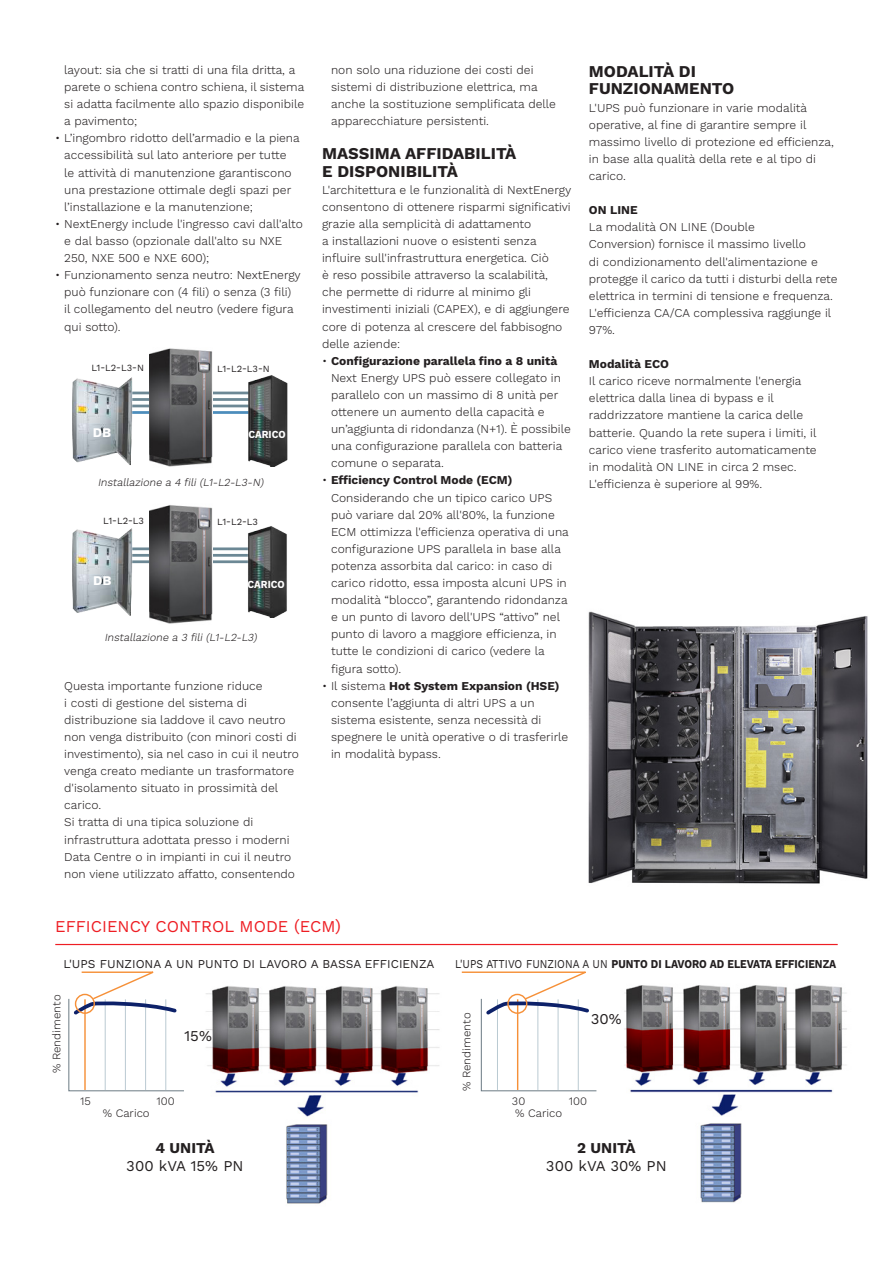
<style>
.page{position:relative;width:893px;height:1263px;background:#fff}
.page>*{position:absolute;margin:0;border:0;box-sizing:border-box;transform-origin:0 0}
.t1{font:700 16.5px/17.1px "Work Sans";color:#231f20}
.t2{font:16.5px "Work Sans";color:#ee1d23}
.t3{font:15px "Work Sans";color:#231f20}
.t4{font:700 15px "Work Sans";color:#231f20}
.t5{font:700 13.2px "Work Sans";color:#fff}
.t6{font:300 12px/17.1px "Work Sans";color:#231f20}
.t7{font:700 12px "Work Sans";color:#231f20;scale:.87 1}
.t8{font:12px "Work Sans";color:#231f20}
.t9{font:700 12px "Work Sans";color:#231f20}
.t10{font:300 11.4px "Work Sans";color:#231f20}
.t11{font:italic 300 10.8px "Work Sans";color:#231f20}
.t12{font:700 10.8px "Work Sans";color:#fff;scale:.91 1}
.t13{font:9.45px "Work Sans";color:#231f20}
.s1{font-weight:700}
.s2{font-weight:400}
</style>
<div class="page">
<hr style="left:115px;top:392px;width:64px;height:2px;background:#6c8895">
<hr style="left:115px;top:398px;width:64px;height:3px;background:#6c8895">
<hr style="left:115px;top:405px;width:64px;height:2px;background:#6c8895">
<hr style="left:115px;top:411px;width:64px;height:3px;background:#4c8dbc">
<hr style="left:186px;top:392px;width:65px;height:2px;background:#6c8895">
<hr style="left:186px;top:398px;width:65px;height:3px;background:#6c8895">
<hr style="left:186px;top:405px;width:65px;height:2px;background:#6c8895">
<hr style="left:186px;top:411px;width:65px;height:3px;background:#4c8dbc">
<img style="left:149px;top:348px;width:63px;height:119px">
<hr style="left:115px;top:547px;width:64px;height:3px;background:#6c8895">
<hr style="left:115px;top:554px;width:64px;height:3px;background:#6c8895">
<hr style="left:115px;top:560px;width:64px;height:3px;background:#6c8895">
<hr style="left:186px;top:547px;width:65px;height:3px;background:#6c8895">
<hr style="left:186px;top:554px;width:65px;height:3px;background:#6c8895">
<hr style="left:186px;top:560px;width:65px;height:3px;background:#6c8895">
<img style="left:149px;top:505px;width:63px;height:119px">
<img style="left:72px;top:377px;width:62px;height:89px">
<img style="left:223px;top:375px;width:65px;height:92px">
<img style="left:72px;top:528px;width:62px;height:88px">
<img style="left:223px;top:526px;width:64px;height:91px">
<hr style="left:55px;top:944px;width:783px;height:1px;background:#ee1d23">
<img style="left:206px;top:986px;width:234px;height:218px">
<img style="left:624px;top:985px;width:223px;height:218px">
<img style="left:588px;top:611px;width:280px;height:273px">
<svg style="left:68px;top:971px;width:116px;height:120px"></svg>
<div style="left:75px;top:994px;width:20px;height:20px;border:1px solid #f69038;border-radius:50%"></div>
<svg style="left:461px;top:971px;width:136px;height:120px"></svg>
<div style="left:507px;top:994px;width:20px;height:20px;border:1px solid #f69038;border-radius:50%"></div>
<p class="t6" style="left:64px;top:62px;width:242px">layout: sia che si tratti di una fila dritta, a parete o schiena contro schiena, il sistema si adatta facilmente allo spazio disponibile a pavimento;</p>
<p class="t6" style="left:64px;top:130px;width:237px;text-indent:-9px">• L’ingombro ridotto dell’armadio e la piena accessibilità sul lato anteriore per tutte<br>le attività di manutenzione garantiscono una prestazione ottimale degli spazi per l’installazione e la manutenzione;</p>
<p class="t6" style="left:64px;top:216px;width:240px;text-indent:-9px">• NextEnergy include l'ingresso cavi dall'alto e dal basso (opzionale dall'alto su NXE<br>250, NXE 500 e NXE 600);</p>
<p class="t6" style="left:64px;top:267px;width:238px;text-indent:-9px">• Funzionamento senza neutro: NextEnergy può funzionare con (4 fili) o senza (3 fili)<br>il collegamento del neutro (vedere figura qui sotto).</p>
<p class="t13" style="left:91px;top:362px;width:54px">L1-L2-L3-N</p>
<p class="t13" style="left:217px;top:363px;width:54px">L1-L2-L3-N</p>
<p class="t5" style="left:93px;top:424px;width:20px">DB</p>
<p class="t12" style="left:249px;top:428px;width:42px">CARICO</p>
<p class="t11" style="left:98px;top:476px;width:170px">Installazione a 4 fili (L1-L2-L3-N)</p>
<p class="t13" style="left:103px;top:515px;width:42px">L1-L2-L3</p>
<p class="t13" style="left:217px;top:516px;width:42px">L1-L2-L3</p>
<p class="t5" style="left:93px;top:573px;width:20px">DB</p>
<p class="t12" style="left:248px;top:578px;width:42px">CARICO</p>
<p class="t11" style="left:104px;top:631px;width:156px">Installazione a 3 fili (L1-L2-L3)</p>
<p class="t6" style="left:64px;top:677px;width:236px">Questa importante funzione riduce<br>i costi di gestione del sistema di distribuzione sia laddove il cavo neutro non venga distribuito (con minori costi di investimento), sia nel caso in cui il neutro venga creato mediante un trasformatore d'isolamento situato in prossimità del carico.</p>
<p class="t6" style="left:64px;top:814px;width:232px">Si tratta di una tipica soluzione di infrastruttura adottata presso i moderni Data Centre o in impianti in cui il neutro non viene utilizzato affatto, consentendo</p>
<p class="t6" style="left:331px;top:62px;width:226px">non solo una riduzione dei costi dei sistemi di distribuzione elettrica, ma anche la sostituzione semplificata delle apparecchiature persistenti.</p>
<p class="t1" style="left:322px;top:146px;width:196px">MASSIMA AFFIDABILITÀ</p>
<p class="t1" style="left:322px;top:163px;width:137px">E DISPONIBILITÀ</p>
<p class="t6" style="left:322px;top:182px;width:251px">L'architettura e le funzionalità di NextEnergy consentono di ottenere risparmi significativi grazie alla semplicità di adattamento<br>a installazioni nuove o esistenti senza influire sull'infrastruttura energetica. Ciò<br>è reso possibile attraverso la scalabilità, che permette di ridurre al minimo gli investimenti iniziali (CAPEX), e di aggiungere core di potenza al crescere del fabbisogno delle aziende:</p>
<p class="t6" style="left:331px;top:353px;width:241px;text-indent:-9px">• <span class="s1">Configurazione parallela fino a 8 unità </span>Next Energy UPS può essere collegato in parallelo con un massimo di 8 unità per ottenere un aumento della capacità e un’aggiunta di ridondanza (N+1). È possibile una configurazione parallela con batteria comune o separata.</p>
<p class="t6" style="left:331px;top:472px;width:239px;text-indent:-9px">• <span class="s1">Efficiency Control Mode (ECM)<br></span>Considerando che un tipico carico UPS può variare dal 20% all'80%, la funzione ECM ottimizza l'efficienza operativa di una configurazione UPS parallela in base alla potenza assorbita dal carico: in caso di carico ridotto, essa imposta alcuni UPS in modalità “blocco”, garantendo ridondanza e un punto di lavoro dell'UPS “attivo” nel punto di lavoro a maggiore efficienza, in tutte le condizioni di carico (vedere la figura sotto).</p>
<p class="t6" style="left:331px;top:677px;width:239px;text-indent:-9px">• Il sistema <span class="s1">Hot System Expansion (HSE) </span>consente l’aggiunta di altri UPS a un sistema esistente, senza necessità di spegnere le unità operative o di trasferirle in modalità bypass.</p>
<p class="t2" style="left:55px;top:917px;width:287px">EFFICIENCY CONTROL MODE (ECM)</p>
<p class="t1" style="left:589px;top:64px;width:147px">MODALITÀ DI<br>FUNZIONAMENTO</p>
<p class="t6" style="left:589px;top:99px;width:246px">L'UPS può funzionare in varie modalità operative, al fine di garantire sempre il massimo livello di protezione ed efficienza, in base alla qualità della rete e al tipo di carico.</p>
<p class="t9" style="left:589px;top:203px;width:50px">ON LINE</p>
<p class="t6" style="left:589px;top:219px;width:250px">La modalità ON LINE (Double<br>Conversion) fornisce il massimo livello<br>di condizionamento dell'alimentazione e protegge il carico da tutti i disturbi della rete elettrica in termini di tensione e frequenza.<br>L'efficienza CA/CA complessiva raggiunge il 97%.</p>
<p class="t9" style="left:589px;top:357px;width:82px">Modalità ECO</p>
<p class="t6" style="left:589px;top:373px;width:229px">Il carico riceve normalmente l'energia elettrica dalla linea di bypass e il raddrizzatore mantiene la carica delle batterie. Quando la rete supera i limiti, il carico viene trasferito automaticamente in modalità ON LINE in circa 2 msec.<br>L'efficienza è superiore al 99%.</p>
<p class="t8" style="left:63px;top:956px;width:373px">L'UPS FUNZIONA A UN PUNTO DI LAVORO A BASSA EFFICIENZA</p>
<p class="t7" style="left:455px;top:957px;width:440px"><span class="s2">L'UPS ATTIVO FUNZIONA A UN</span> PUNTO DI LAVORO AD ELEVATA EFFICIENZA</p>
<p class="t10" style="left:50px;top:1073px;width:80px;rotate:-90deg">% Rendimento</p>
<p class="t3" style="left:184px;top:1027px;width:29px">15%</p>
<p class="t10" style="left:80px;top:1094px;width:12px">15</p>
<p class="t10" style="left:156px;top:1094px;width:20px">100</p>
<p class="t10" style="left:103px;top:1106px;width:49px">% Carico</p>
<p class="t4" style="left:155px;top:1139px;width:61px">4 UNITÀ</p>
<p class="t3" style="left:126px;top:1157px;width:119px">300 kVA 15% PN</p>
<p class="t10" style="left:460px;top:1091px;width:80px;rotate:-90deg">% Rendimento</p>
<p class="t3" style="left:591px;top:1010px;width:32px">30%</p>
<p class="t10" style="left:512px;top:1094px;width:15px">30</p>
<p class="t10" style="left:569px;top:1094px;width:20px">100</p>
<p class="t10" style="left:515px;top:1106px;width:49px">% Carico</p>
<p class="t4" style="left:577px;top:1139px;width:60px">2 UNITÀ</p>
<p class="t3" style="left:546px;top:1157px;width:122px">300 kVA 30% PN</p>
</div>
